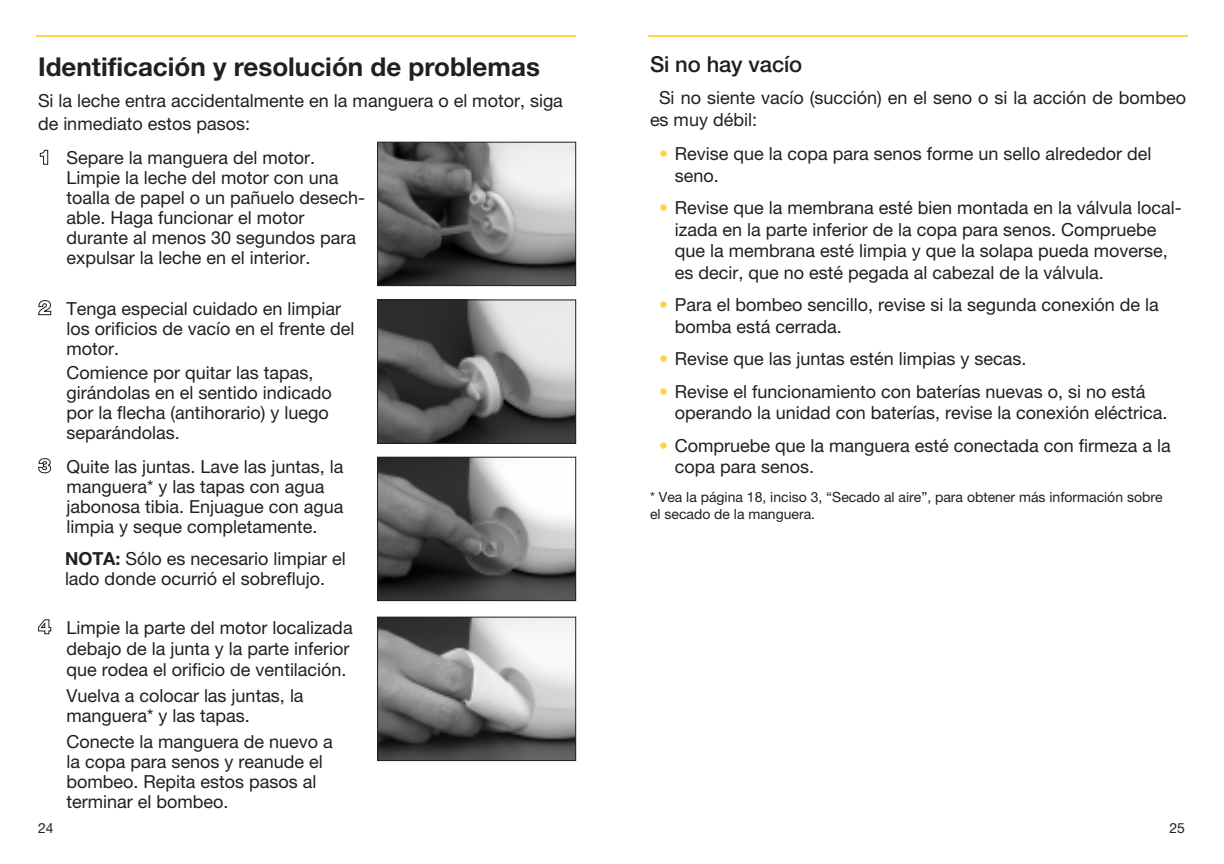
<style>
.page{position:relative;width:1224px;height:864px;background:#fff}
.page>*{position:absolute;margin:0;border:0;box-sizing:border-box;transform-origin:0 0}
.t1{font:700 26px "Helvetica Neue";color:#231f20}
.t2{font:500 22px "Helvetica Neue";letter-spacing:-.005em;color:#231f20}
.t3{font:18px/20px "Helvetica Neue";color:#231f20}
.t4{font:14px/16.8px "Helvetica Neue";color:#231f20}
.s1{font-weight:900;font-size:20px;color:#fff}
.s2{font-weight:700}
.s3{color:#fed24c}
</style>
<div class="page">
<hr style="left:648px;top:35px;width:540px;height:2px;background:#fed24c">
<hr style="left:36px;top:35px;width:540px;height:2px;background:#fed24c">
<img style="left:379px;top:144px;width:195px;height:140px">
<div style="left:377px;top:142px;width:199px;height:144px;border:1px solid #231f20"></div>
<img style="left:379px;top:302px;width:195px;height:140px">
<div style="left:377px;top:300px;width:199px;height:144px;border:1px solid #231f20"></div>
<img style="left:379px;top:459px;width:195px;height:140px">
<div style="left:377px;top:457px;width:199px;height:144px;border:1px solid #231f20"></div>
<img style="left:379px;top:619px;width:195px;height:140px">
<div style="left:377px;top:617px;width:199px;height:144px;border:1px solid #231f20"></div>
<h1 class="t1" style="left:38px;top:57px;width:504px">Identificación y resolución de problemas</h1>
<p class="t3" style="left:38px;top:91px;width:526px;line-height:23px">Si la leche entra accidentalmente en la manguera o el motor, siga de inmediato estos pasos:</p>
<p class="t3" style="left:66px;top:150px;width:300px;text-indent:-28px"><span class="s1">1</span> Separe la manguera del motor.<br>Limpie la leche del motor con una toalla de papel o un pañuelo desech&shy;able. Haga funcionar el motor durante al menos 30 segundos para expulsar la leche en el interior.</p>
<p class="t3" style="left:66px;top:300px;width:289px;text-indent:-28px"><span class="s1">2</span> Tenga especial cuidado en limpiar los orificios de vacío en el frente del motor.</p>
<p class="t3" style="left:66px;top:364px;width:267px">Comience por quitar las tapas, girándolas en el sentido indicado por la flecha (antihorario) y luego separándolas.</p>
<p class="t3" style="left:66px;top:458px;width:279px;text-indent:-28px"><span class="s1">3</span> Quite las juntas. Lave las juntas, la manguera* y las tapas con agua jabonosa tibia. Enjuague con agua limpia y seque completamente.</p>
<p class="t3" style="left:65px;top:550px;width:282px"><span class="s2">NOTA:</span> Sólo es necesario limpiar el lado donde ocurrió el sobreflujo.</p>
<p class="t3" style="left:66px;top:619px;width:288px;line-height:21px;text-indent:-28px"><span class="s1">4</span> Limpie la parte del motor localizada debajo de la junta y la parte inferior que rodea el orificio de ventilación.</p>
<p class="t3" style="left:66px;top:687px;width:239px">Vuelva a colocar las juntas, la manguera* y las tapas.</p>
<p class="t3" style="left:66px;top:733px;width:268px">Conecte la manguera de nuevo a la copa para senos y reanude el bombeo. Repita estos pasos al terminar el bombeo.</p>
<p class="t2" style="left:650px;top:56px;width:154px">Si no hay vacío</p>
<p class="t3" style="left:650px;top:89px;width:538px;line-height:21.6px;text-indent:9px">Si no siente vacío (succión) en el seno o si la acción de bombeo es muy débil:</p>
<p class="t3" style="left:675px;top:145px;width:478px;line-height:21.6px;text-indent:-16px"><span class="s3">•</span> Revise que la copa para senos forme un sello alrededor del seno.</p>
<p class="t3" style="left:675px;top:199px;width:509px;line-height:21.6px;text-indent:-16px"><span class="s3">•</span> Revise que la membrana esté bien montada en la válvula local&shy;izada en la parte inferior de la copa para senos. Compruebe que la membrana esté limpia y que la solapa pueda moverse, es decir, que no esté pegada al cabezal de la válvula.</p>
<p class="t3" style="left:675px;top:296px;width:485px;line-height:21.6px;text-indent:-16px"><span class="s3">•</span> Para el bombeo sencillo, revise si la segunda conexión de la bomba está cerrada.</p>
<p class="t3" style="left:659px;top:351px;width:369px"><span class="s3">•</span> Revise que las juntas estén limpias y secas.</p>
<p class="t3" style="left:675px;top:382px;width:494px;line-height:21.6px;text-indent:-16px"><span class="s3">•</span> Revise el funcionamiento con baterías nuevas o, si no está operando la unidad con baterías, revise la conexión eléctrica.</p>
<p class="t3" style="left:675px;top:436px;width:497px;line-height:21.6px;text-indent:-16px"><span class="s3">•</span> Compruebe que la manguera esté conectada con firmeza a la copa para senos.</p>
<p class="t4" style="left:650px;top:490px;width:514px">* Vea la página 18, inciso 3, “Secado al aire”, para obtener más información sobre el secado de la manguera.</p>
<p class="t4" style="left:38px;top:821px;width:17px">24</p>
<p class="t4" style="left:1170px;top:821px;width:17px">25</p>
</div>
